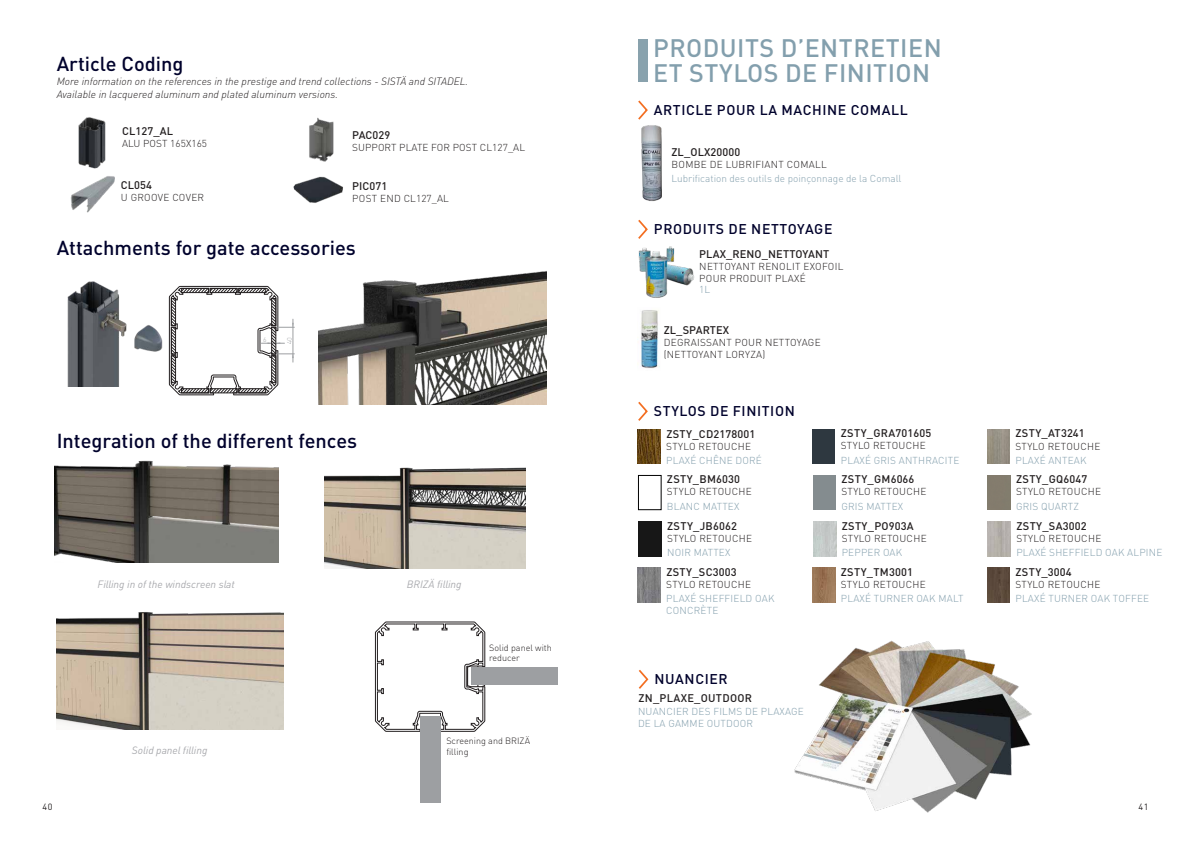
<style>
.page{position:relative;width:1191px;height:842px;background:#fff}
.page>*{position:absolute;margin:0;border:0;box-sizing:border-box;transform-origin:0 0}
.t1{font:500 25px "DIN Pro";letter-spacing:.02em;color:#839fad}
.t2{font:500 20px "DIN Pro";color:#00022c}
.t3{font:500 14px "DIN Pro";letter-spacing:.045em;color:#00022c}
.t4{font:500 11px "DIN Pro";letter-spacing:.01em;color:#231f20}
.t5{font:500 11px "DIN Pro";letter-spacing:.03em;color:#231f20}
.t6{font:italic 300 10.5px/12.6px "DIN Pro";color:#231f20}
.t7{font:italic 10.5px "DIN Pro";color:#a8a9ad}
.t8{font:300 10px "DIN Pro";letter-spacing:.03em;color:#231f20}
.t9{font:300 10px/12px "DIN Pro";letter-spacing:.02em;color:#839fad}
.t10{font:300 10px "DIN Pro";color:#839fad}
.t11{font:300 10px "DIN Pro";letter-spacing:.01em;color:#231f20}
.t12{font:300 9px/10.8px "DIN Pro";color:#231f20}
.t13{font:9px "DIN Pro";color:#231f20}
.t14{font:300 6.7px "DIN Pro";color:#9d9fa2}
</style>
<div class="page">
<img style="left:638px;top:246px;width:56px;height:52px">
<img style="left:78px;top:117px;width:28px;height:52px">
<img style="left:309px;top:117px;width:25px;height:45px">
<img style="left:294px;top:176px;width:49px;height:27px">
<img style="left:67px;top:281px;width:102px;height:105px">
<svg style="left:169px;top:286px;width:125px;height:109px"></svg>
<img style="left:318px;top:271px;width:228px;height:134px">
<img style="left:70px;top:176px;width:45px;height:37px">
<img style="left:54px;top:460px;width:224px;height:102px">
<img style="left:324px;top:467px;width:201px;height:101px">
<img style="left:56px;top:612px;width:227px;height:117px">
<svg style="left:375px;top:622px;width:110px;height:110px"></svg>
<div style="left:471px;top:668px;width:87px;height:17px;background:#9d9fa2"></div>
<div style="left:420px;top:716px;width:20px;height:87px;background:#9d9fa2"></div>
<div style="left:638px;top:39px;width:10px;height:43px;background:#89a2ad"></div>
<svg style="left:638px;top:100px;width:10px;height:20px"></svg>
<svg style="left:638px;top:401px;width:10px;height:20px"></svg>
<img style="left:638px;top:430px;width:22px;height:34px">
<div style="left:812px;top:430px;width:23px;height:34px;background:#2e3840"></div>
<img style="left:987px;top:430px;width:22px;height:34px">
<div style="left:638px;top:475px;width:23px;height:35px;background:#fff;border:1px solid #000"></div>
<img style="left:639px;top:522px;width:22px;height:34px">
<img style="left:813px;top:522px;width:23px;height:34px">
<img style="left:988px;top:522px;width:22px;height:34px">
<img style="left:638px;top:568px;width:22px;height:34px">
<img style="left:812px;top:568px;width:23px;height:34px">
<img style="left:987px;top:568px;width:22px;height:34px">
<svg style="left:638px;top:670px;width:11px;height:19px"></svg>
<img style="left:794px;top:640px;width:238px;height:173px">
<img style="left:641px;top:125px;width:21px;height:76px">
<svg style="left:638px;top:219px;width:10px;height:20px"></svg>
<img style="left:640px;top:310px;width:20px;height:58px">
<p class="t2" style="left:57px;top:47px;width:128px">Article Coding</p>
<p class="t6" style="left:57px;top:74px;width:413px">More information on the references in the prestige and trend collections - SISTÄ and SITADEL.<br>Available in lacquered aluminum and plated aluminum versions.</p>
<p class="t4" style="left:122px;top:122px;width:53px">CL127_AL</p>
<p class="t11" style="left:122px;top:136px;width:86px">ALU POST 165X165</p>
<p class="t4" style="left:121px;top:176px;width:33px">CL054</p>
<p class="t8" style="left:121px;top:189px;width:85px">U GROOVE COVER</p>
<p class="t4" style="left:352px;top:126px;width:40px">PAC029</p>
<p class="t11" style="left:352px;top:140px;width:174px">SUPPORT PLATE FOR POST CL127_AL</p>
<p class="t4" style="left:352px;top:177px;width:37px">PIC071</p>
<p class="t8" style="left:352px;top:190px;width:98px">POST END CL127_AL</p>
<p class="t2" style="left:57px;top:232px;width:301px">Attachments for gate accessories</p>
<p class="t14" style="left:263px;top:335px;width:5px">6</p>
<p class="t2" style="left:57px;top:424px;width:302px">Integration of the different fences</p>
<p class="t7" style="left:98px;top:576px;width:139px">Filling in of the windscreen slat</p>
<p class="t7" style="left:407px;top:576px;width:56px">BRIZÄ filling</p>
<p class="t12" style="left:489px;top:641px;width:64px">Solid panel with reducer</p>
<p class="t7" style="left:132px;top:742px;width:77px">Solid panel filling</p>
<p class="t12" style="left:446px;top:735px;width:85px">Screening and BRIZÄ filling</p>
<p class="t1" style="left:653px;top:27px;width:290px">PRODUITS D’ENTRETIEN</p>
<p class="t1" style="left:653px;top:52px;width:279px">ET STYLOS DE FINITION</p>
<p class="t3" style="left:654px;top:99px;width:255px">ARTICLE POUR LA MACHINE COMALL</p>
<p class="t4" style="left:671px;top:143px;width:70px">ZL_OLX20000</p>
<p class="t8" style="left:671px;top:156px;width:157px">BOMBE DE LUBRIFIANT COMALL</p>
<p class="t10" style="left:671px;top:171px;width:231px">Lubrification des outils de poinçonnage de la Comall</p>
<p class="t3" style="left:654px;top:218px;width:180px">PRODUITS DE NETTOYAGE</p>
<p class="t4" style="left:699px;top:245px;width:132px">PLAX_RENO_NETTOYANT</p>
<p class="t8" style="left:699px;top:258px;width:146px">NETTOYANT RENOLIT EXOFOIL</p>
<p class="t8" style="left:699px;top:270px;width:108px">POUR PRODUIT PLAXÉ</p>
<p class="t9" style="left:699px;top:283px;width:12px">1L</p>
<p class="t4" style="left:663px;top:321px;width:67px">ZL_SPARTEX</p>
<p class="t8" style="left:664px;top:335px;width:158px">DEGRAISSANT POUR NETTOYAGE</p>
<p class="t8" style="left:663px;top:347px;width:103px">(NETTOYANT LORYZA)</p>
<p class="t3" style="left:654px;top:400px;width:142px">STYLOS DE FINITION</p>
<p class="t9" style="left:666px;top:453px;width:97px">PLAXÉ CHÊNE DORÉ</p>
<p class="t4" style="left:666px;top:425px;width:91px">ZSTY_CD2178001</p>
<p class="t8" style="left:666px;top:438px;width:86px">STYLO RETOUCHE</p>
<p class="t4" style="left:841px;top:425px;width:92px">ZSTY_GRA701605</p>
<p class="t8" style="left:841px;top:438px;width:86px">STYLO RETOUCHE</p>
<p class="t9" style="left:841px;top:453px;width:120px">PLAXÉ GRIS ANTHRACITE</p>
<p class="t4" style="left:667px;top:470px;width:75px">ZSTY_BM6030</p>
<p class="t8" style="left:667px;top:484px;width:86px">STYLO RETOUCHE</p>
<p class="t4" style="left:841px;top:470px;width:74px">ZSTY_GM6066</p>
<p class="t8" style="left:841px;top:484px;width:86px">STYLO RETOUCHE</p>
<p class="t9" style="left:667px;top:499px;width:74px">BLANC MATTEX</p>
<p class="t9" style="left:841px;top:499px;width:63px">GRIS MATTEX</p>
<p class="t4" style="left:667px;top:517px;width:71px">ZSTY_JB6062</p>
<p class="t8" style="left:667px;top:530px;width:86px">STYLO RETOUCHE</p>
<p class="t4" style="left:842px;top:517px;width:74px">ZSTY_PO903A</p>
<p class="t8" style="left:841px;top:530px;width:86px">STYLO RETOUCHE</p>
<p class="t9" style="left:667px;top:546px;width:65px">NOIR MATTEX</p>
<p class="t9" style="left:841px;top:546px;width:62px">PEPPER OAK</p>
<p class="t5" style="left:666px;top:563px;width:72px">ZSTY_SC3003</p>
<p class="t8" style="left:666px;top:576px;width:86px">STYLO RETOUCHE</p>
<p class="t4" style="left:841px;top:563px;width:73px">ZSTY_TM3001</p>
<p class="t8" style="left:841px;top:576px;width:86px">STYLO RETOUCHE</p>
<p class="t9" style="left:666px;top:592px;width:110px">PLAXÉ SHEFFIELD OAK<br>CONCRÈTE</p>
<p class="t9" style="left:841px;top:592px;width:124px">PLAXÉ TURNER OAK MALT</p>
<p class="t3" style="left:654px;top:668px;width:75px">NUANCIER</p>
<p class="t9" style="left:638px;top:704px;width:167px">NUANCIER DES FILMS DE PLAXAGE<br>DE LA GAMME OUTDOOR</p>
<p class="t5" style="left:638px;top:689px;width:115px">ZN_PLAXE_OUTDOOR</p>
<p class="t4" style="left:1015px;top:425px;width:71px">ZSTY_AT3241</p>
<p class="t8" style="left:1015px;top:438px;width:86px">STYLO RETOUCHE</p>
<p class="t9" style="left:1015px;top:453px;width:73px">PLAXÉ ANTEAK</p>
<p class="t4" style="left:1016px;top:470px;width:73px">ZSTY_GQ6047</p>
<p class="t8" style="left:1016px;top:484px;width:86px">STYLO RETOUCHE</p>
<p class="t9" style="left:1016px;top:499px;width:64px">GRIS QUARTZ</p>
<p class="t4" style="left:1016px;top:517px;width:72px">ZSTY_SA3002</p>
<p class="t8" style="left:1016px;top:530px;width:86px">STYLO RETOUCHE</p>
<p class="t9" style="left:1016px;top:546px;width:147px">PLAXÉ SHEFFIELD OAK ALPINE</p>
<p class="t4" style="left:1015px;top:563px;width:58px">ZSTY_3004</p>
<p class="t8" style="left:1015px;top:576px;width:86px">STYLO RETOUCHE</p>
<p class="t9" style="left:1015px;top:591px;width:135px">PLAXÉ TURNER OAK TOFFEE</p>
<p class="t13" style="left:43px;top:800px;width:11px">40</p>
<p class="t13" style="left:1138px;top:800px;width:11px">41</p>
</div>
